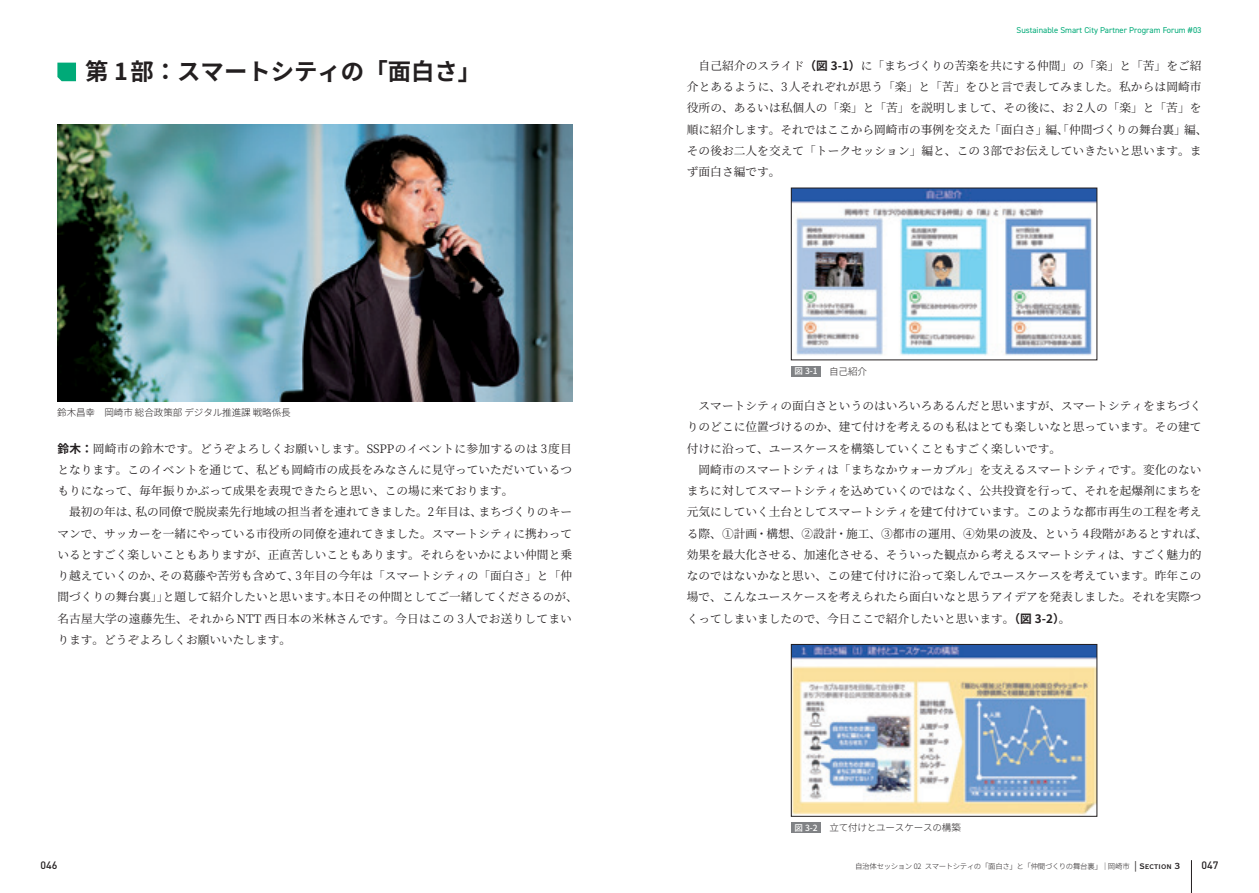
<style>
.page{position:relative;width:1259px;height:893px;background:#fff}
.page>*{position:absolute;margin:0;border:0;box-sizing:border-box;transform-origin:0 0}
.t1{font:700 23.4px "Noto Sans JP";color:#231f20}
.t2{font:11.7px/21.3px "Noto Serif JP";color:#231f20}
.t3{font:500 10.65px "DIN Pro";color:#231f20}
.t4{font:300 9.6px "Noto Sans JP";letter-spacing:-.015em;color:#231f20}
.t5{font:8.55px "DIN2014";color:#00aa78}
.t6{font:500 8.55px "Noto Sans JP";color:#fff}
.t7{font:300 7.5px "Noto Sans JP";letter-spacing:-.045em;color:#231f20}
.s1{font-family:"Noto Sans JP";font-weight:700}
.s2{font-weight:300;font-size:9.6px;color:#231f20}
.s3{font-weight:500;font-size:8.55px;color:#fff}
.s4{font-family:"Copperplate Gothic Std 29 BC";font-weight:400;font-size:10.65px}
.s5{font-family:"Copperplate Gothic Std 30 BC";font-weight:400;font-size:10.65px}
.s6{font-family:"Copperplate Gothic Std 30 BC";font-weight:400;font-size:11.7px}
</style>
<div class="page">
<hr style="left:1191px;top:860px;width:1px;height:33px;background:#231f20">
<svg style="left:57px;top:63px;width:19px;height:18px"></svg>
<img style="left:57px;top:125px;width:515px;height:276px">
<img style="left:793px;top:190px;width:302px;height:166px">
<div style="left:791px;top:366px;width:30px;height:10px;background:#808285"></div>
<img style="left:793px;top:646px;width:302px;height:168px">
<div style="left:791px;top:644px;width:306px;height:172px;border:1px solid #231f20"></div>
<div style="left:791px;top:822px;width:30px;height:11px;background:#808285"></div>
<h1 class="t1" style="left:85px;top:58px;width:398px">第 1部：スマートシティの「面白さ」</h1>
<p class="t5" style="left:1016px;top:24px;width:187px">Sustainable Smart City Partner Program Forum #03</p>
<p class="t2" style="left:687px;top:55px;width:522px;text-indent:12px">自己紹介のスライド<span class="s1">（図 3-1）</span>に「まちづくりの苦楽を共にする仲間」の「楽」と「苦」をご紹介とあるように、3人それぞれが思う「楽」と「苦」をひと言で表してみました。私からは岡崎市役所の、あるいは私個人の「楽」と「苦」を説明しまして、その後に、お 2人の「楽」と「苦」を順に紹介します。それではここから岡崎市の事例を交えた「面白さ」編、「仲間づくりの舞台裏」編、その後お二人を交えて「トークセッション」編と、この 3部でお伝えしていきたいと思います。まず面白さ編です。</p>
<p class="t6" style="left:794px;top:366px;width:74px">図 3-1 <span class="s2">自己紹介</span></p>
<p class="t4" style="left:791px;top:366px;width:40px">　　　　</p>
<p class="t4" style="left:57px;top:407px;width:235px">鈴木昌幸　岡崎市 総合政策部 デジタル推進課 戦略係長</p>
<p class="t2" style="left:687px;top:395px;width:516px;text-align:justify;text-indent:12px">スマートシティの面白さというのはいろいろあるんだと思いますが、スマートシティをまちづくりのどこに位置づけるのか、建て付けを考えるのも私はとても楽しいなと思っています。その建て付けに沿って、ユースケースを構築していくこともすごく楽しいです。</p>
<p class="t2" style="left:687px;top:459px;width:522px;text-indent:12px">岡崎市のスマートシティは「まちなかウォーカブル」を支えるスマートシティです。変化のないまちに対してスマートシティを込めていくのではなく、公共投資を行って、それを起爆剤にまちを元気にしていく土台としてスマートシティを建て付けています。このような都市再生の工程を考える際、①計画・構想、②設計・施工、③都市の運用、④効果の波及、という 4段階があるとすれば、効果を最大化させる、加速化させる、そういった観点から考えるスマートシティは、すごく魅力的なのではないかなと思い、この建て付けに沿って楽しんでユースケースを考えています。昨年この場で、こんなユースケースを考えられたら面白いなと思うアイデアを発表しました。それを実際つくってしまいましたので、今日ここで紹介したいと思います。<span class="s1">（図 3-2）</span>。</p>
<p class="t2" style="left:57px;top:438px;width:516px;text-align:justify"><span class="s1">鈴木：</span>岡崎市の鈴木です。どうぞよろしくお願いします。SSPPのイベントに参加するのは 3度目となります。このイベントを通じて、私ども岡崎市の成長をみなさんに見守っていただいているつもりになって、毎年振りかぶって成果を表現できたらと思い、この場に来ております。</p>
<p class="t2" style="left:57px;top:502px;width:522px;text-indent:12px">最初の年は、私の同僚で脱炭素先行地域の担当者を連れてきました。2年目は、まちづくりのキーマンで、サッカーを一緒にやっている市役所の同僚を連れてきました。スマートシティに携わっているとすごく楽しいこともありますが、正直苦しいこともあります。それらをいかによい仲間と乗り越えていくのか、その葛藤や苦労も含めて、3年目の今年は「スマートシティの「面白さ」と「仲間づくりの舞台裏」」と題して紹介したいと思います。本日その仲間としてご一緒してくださるのが、名古屋大学の遠藤先生、それからNTT 西日本の米林さんです。今日はこの 3人でお送りしてまいります。どうぞよろしくお願いいたします。</p>
<p class="t4" style="left:794px;top:822px;width:168px"><span class="s3">図 3-2</span> 立て付けとユースケースの構築</p>
<p class="t4" style="left:791px;top:822px;width:40px">　　　　</p>
<p class="t3" style="left:40px;top:856px;width:18px">046</p>
<p class="t7" style="left:855px;top:862px;width:327px">自治体セッション 02 スマートシティの「面白さ」と「仲間づくりの舞台裏」｜岡崎市 <span class="s4">|</span> <span class="s5">Section</span> <span class="s6">3</span></p>
<p class="t3" style="left:1201px;top:856px;width:18px">047</p>
</div>
